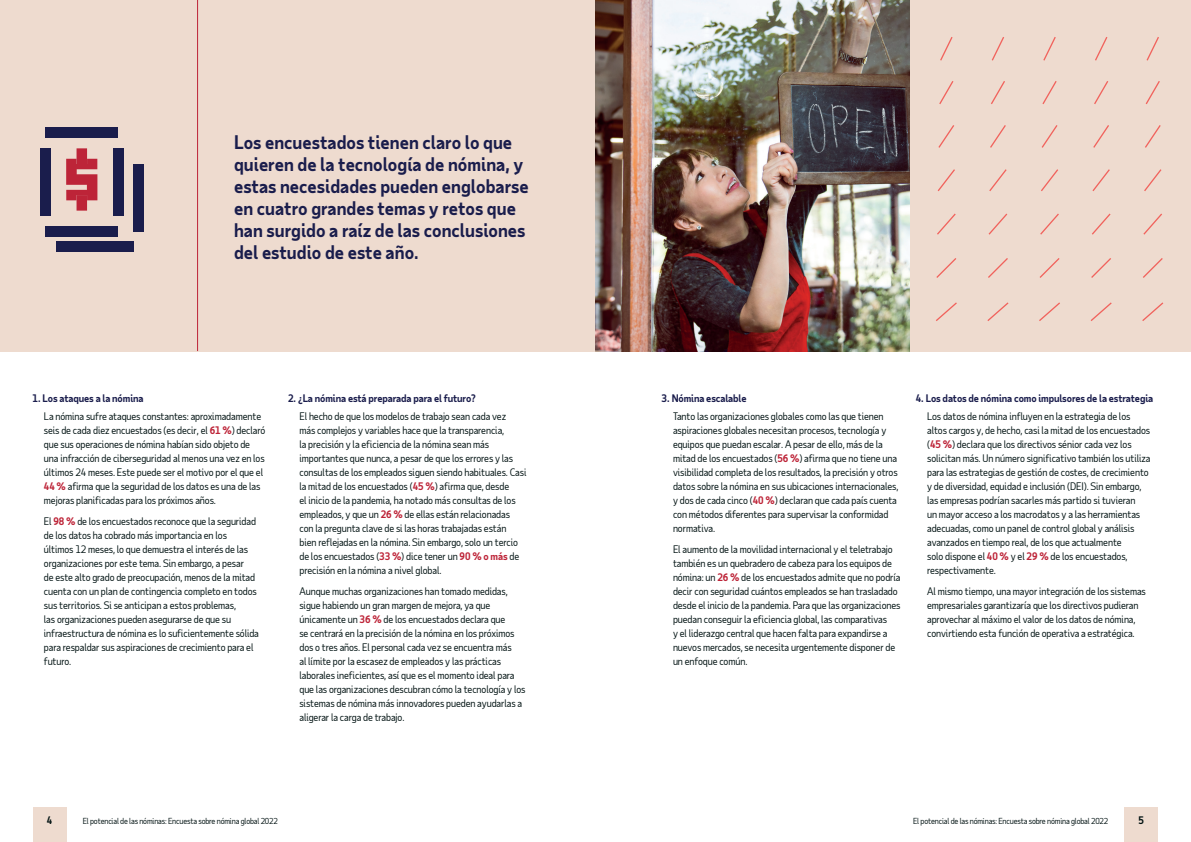
<style>
.page{position:relative;width:1191px;height:842px;background:#fff}
.page>*{position:absolute;margin:0;border:0;box-sizing:border-box;transform-origin:0 0}
.Quote___18pt{font:700 18px/22px "Taub Sans";color:#1a1d4c}
.Body_Copy_-_10pt_ind{font:10px/14px "Taub Sans";letter-spacing:-.01em;color:#011212}
.Heading_-_10pt_numbe{font:700 10px "Taub Sans";letter-spacing:-.01em;color:#1a1d4c}
.t1{font:700 10px "Taub Sans";color:#011212}
.t2{font:8px "Taub Sans";letter-spacing:-.02em;color:#011212}
.s1{font-weight:700;color:#bd2438}
</style>
<div class="page">
<div style="left:33px;top:807px;width:33px;height:35px;background:#eedbcf"></div>
<div style="left:1124px;top:807px;width:33px;height:35px;background:#eedbcf"></div>
<div style="left:0;top:0;width:1191px;height:351px;background:#eedbcf"></div>
<img style="left:595px;top:0;width:314px;height:351px">
<hr style="left:197px;top:0;width:1px;height:351px;background:#bd2438">
<svg style="left:936px;top:37px;width:227px;height:284px"></svg>
<div style="left:56px;top:241px;width:78px;height:11px;background:#1a1d4c"></div>
<div style="left:133px;top:164px;width:11px;height:67px;background:#1a1d4c"></div>
<div style="left:46px;top:128px;width:72px;height:10px;background:#1a1d4c"></div>
<div style="left:46px;top:226px;width:72px;height:10px;background:#1a1d4c"></div>
<div style="left:40px;top:148px;width:11px;height:68px;background:#1a1d4c"></div>
<div style="left:113px;top:148px;width:10px;height:68px;background:#1a1d4c"></div>
<svg style="left:66px;top:148px;width:31px;height:63px"></svg>
<p class="Quote___18pt" style="left:234px;top:130px;width:296px">Los encuestados tienen claro lo que quieren de la tecnología de nómina, y estas necesidades pueden englobarse en cuatro grandes temas y retos que han surgido a raíz de las conclusiones del estudio de este año.</p>
<p class="Heading_-_10pt_numbe" style="left:33px;top:392px;width:112px">1. Los ataques a la nómina</p>
<p class="Body_Copy_-_10pt_ind" style="left:44px;top:409px;width:223px">La nómina sufre ataques constantes: aproximadamente seis de cada diez encuestados (es decir, el <span class="s1">61 %</span>) declaró que sus operaciones de nómina habían sido objeto de una infracción de ciberseguridad al menos una vez en los últimos 24 meses. Este puede ser el motivo por el que el <span class="s1">44 %</span> afirma que la seguridad de los datos es una de las mejoras planificadas para los próximos años.</p>
<p class="Body_Copy_-_10pt_ind" style="left:44px;top:514px;width:216px">El <span class="s1">98 %</span> de los encuestados reconoce que la seguridad de los datos ha cobrado más importancia en los últimos 12 meses, lo que demuestra el interés de las organizaciones por este tema. Sin embargo, a pesar<br>de este alto grado de preocupación, menos de la mitad cuenta con un plan de contingencia completo en todos sus territorios. Si se anticipan a estos problemas,<br>las organizaciones pueden asegurarse de que su infraestructura de nómina es lo suficientemente sólida para respaldar sus aspiraciones de crecimiento para el futuro.</p>
<p class="Heading_-_10pt_numbe" style="left:288px;top:392px;width:189px">2. ¿La nómina está preparada para el futuro?</p>
<p class="Body_Copy_-_10pt_ind" style="left:299px;top:409px;width:228px">El hecho de que los modelos de trabajo sean cada vez<br>más complejos y variables hace que la transparencia,<br>la precisión y la eficiencia de la nómina sean más importantes que nunca, a pesar de que los errores y las consultas de los empleados siguen siendo habituales. Casi la mitad de los encuestados (<span class="s1">45 %</span>) afirma que, desde<br>el inicio de la pandemia, ha notado más consultas de los empleados, y que un <span class="s1">26 %</span> de ellas están relacionadas con la pregunta clave de si las horas trabajadas están<br>bien reflejadas en la nómina. Sin embargo, solo un tercio de los encuestados (<span class="s1">33 %</span>) dice tener un <span class="s1">90 % o más</span> de precisión en la nómina a nivel global.</p>
<p class="Body_Copy_-_10pt_ind" style="left:299px;top:584px;width:227px">Aunque muchas organizaciones han tomado medidas, sigue habiendo un gran margen de mejora, ya que únicamente un <span class="s1">36 %</span> de los encuestados declara que<br>se centrará en la precisión de la nómina en los próximos dos o tres años. El personal cada vez se encuentra más<br>al límite por la escasez de empleados y las prácticas laborales ineficientes, así que es el momento ideal para que las organizaciones descubran cómo la tecnología y los sistemas de nómina más innovadores pueden ayudarlas a aligerar la carga de trabajo.</p>
<p class="Heading_-_10pt_numbe" style="left:661px;top:392px;width:86px">3. Nómina escalable</p>
<p class="Body_Copy_-_10pt_ind" style="left:673px;top:409px;width:227px">Tanto las organizaciones globales como las que tienen aspiraciones globales necesitan procesos, tecnología y equipos que puedan escalar. A pesar de ello, más de la mitad de los encuestados (<span class="s1">56 %</span>) afirma que no tiene una visibilidad completa de los resultados, la precisión y otros datos sobre la nómina en sus ubicaciones internacionales, y dos de cada cinco (<span class="s1">40 %</span>) declaran que cada país cuenta con métodos diferentes para supervisar la conformidad normativa.</p>
<p class="Body_Copy_-_10pt_ind" style="left:673px;top:542px;width:229px">El aumento de la movilidad internacional y el teletrabajo también es un quebradero de cabeza para los equipos de nómina: un <span class="s1">26 %</span> de los encuestados admite que no podría decir con seguridad cuántos empleados se han trasladado desde el inicio de la pandemia. Para que las organizaciones puedan conseguir la eficiencia global, las comparativas<br>y el liderazgo central que hacen falta para expandirse a nuevos mercados, se necesita urgentemente disponer de un enfoque común.</p>
<p class="Heading_-_10pt_numbe" style="left:915px;top:392px;width:239px">4. Los datos de nómina como impulsores de la estrategia</p>
<p class="Body_Copy_-_10pt_ind" style="left:927px;top:409px;width:225px">Los datos de nómina influyen en la estrategia de los altos cargos y, de hecho, casi la mitad de los encuestados (<span class="s1">45 %</span>) declara que los directivos sénior cada vez los solicitan más. Un número significativo también los utiliza para las estrategias de gestión de costes, de crecimiento y de diversidad, equidad e inclusión (DEI). Sin embargo, las empresas podrían sacarles más partido si tuvieran<br>un mayor acceso a los macrodatos y a las herramientas adecuadas, como un panel de control global y análisis avanzados en tiempo real, de los que actualmente<br>solo dispone el <span class="s1">40 %</span> y el <span class="s1">29 %</span> de los encuestados, respectivamente.</p>
<p class="Body_Copy_-_10pt_ind" style="left:927px;top:584px;width:220px">Al mismo tiempo, una mayor integración de los sistemas empresariales garantizaría que los directivos pudieran aprovechar al máximo el valor de los datos de nómina, convirtiendo esta función de operativa a estratégica.</p>
<p class="t1" style="left:47px;top:814px;width:7px">4</p>
<p class="t2" style="left:83px;top:816px;width:197px">El potencial de las nóminas: Encuesta sobre nómina global 2022</p>
<p class="t2" style="left:913px;top:816px;width:197px">El potencial de las nóminas: Encuesta sobre nómina global 2022</p>
<p class="t1" style="left:1138px;top:814px;width:7px">5</p>
</div>
